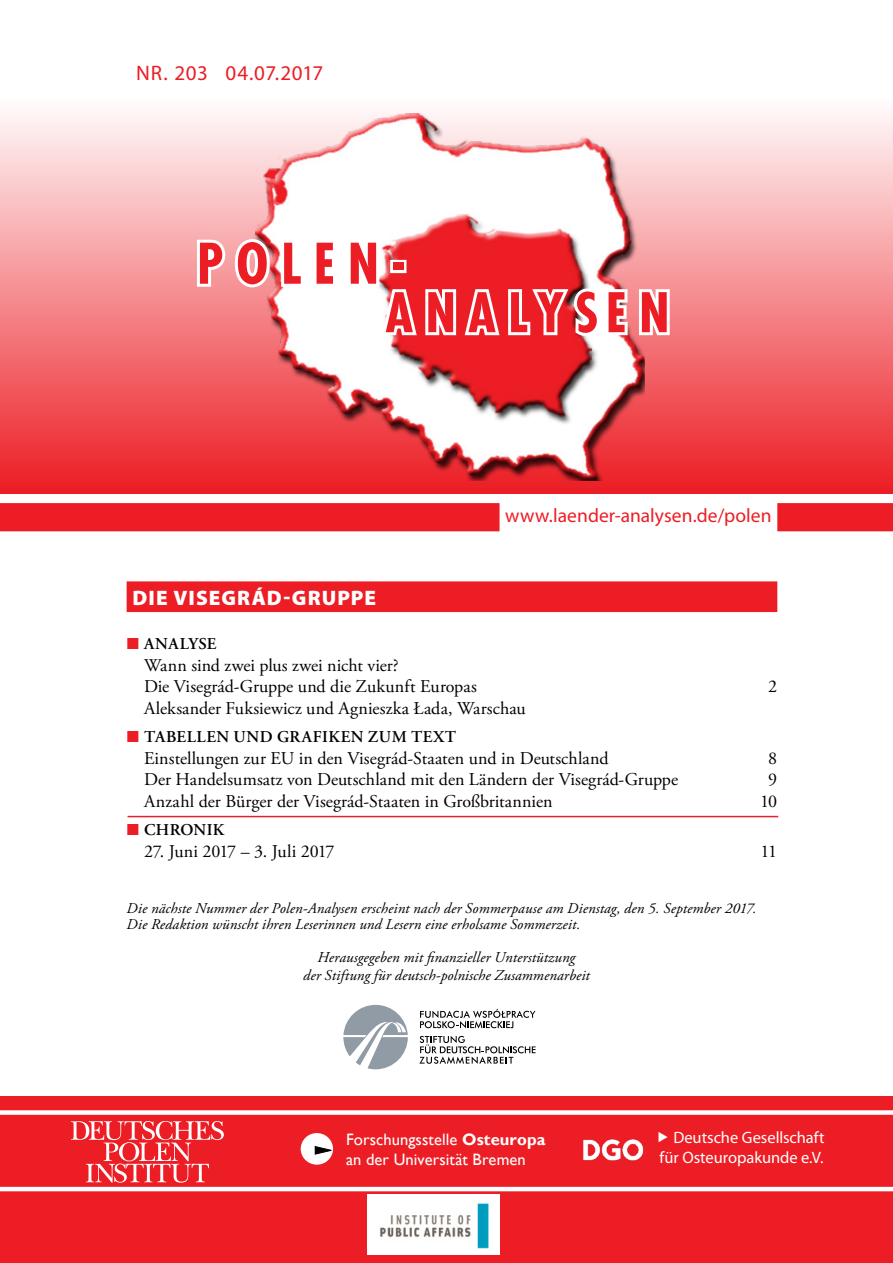
<style>
.page{position:relative;width:893px;height:1263px;background:#fff}
.page>*{position:absolute;margin:0;border:0;box-sizing:border-box;transform-origin:0 0}
.t1{font:61.5px "Futura TOT Bol Con";letter-spacing:.2em;color:#ec1d24}
.t2{font:60px "Futura TOT Bol Con";letter-spacing:.2em;color:#ec1d24}
.t3{font:900 21px "Myriad Pro";letter-spacing:.05em;color:#fff}
.t4{font:21px "Myriad Pro";letter-spacing:.025em;color:#ec1d24}
.t5{font:19.5px "Myriad Pro";letter-spacing:.005em;color:#ec1d24}
.t6{font:18px/21.6px "Adobe Garamond Pro";color:#000}
.t7{font:16.5px/19.8px "Gill Sans";letter-spacing:.005em;color:#fff}
.t8{font:600 16.5px "Adobe Garamond Pro";letter-spacing:.03em;color:#000}
.t9{font:16.5px/19.8px "Myriad Pro";letter-spacing:-.005em;color:#fff;text-align:right}
.t10{font:italic 15px/18px "Adobe Garamond Pro";letter-spacing:.01em;color:#000;text-align:center}
.s1{font-family:"Futura TOT Boo";font-weight:400;color:#ec1d24}
.s2{font-weight:700}
</style>
<div class="page">
<div style="left:0;top:98px;width:893px;height:395px;background:linear-gradient(to bottom,#fffdfd,#ec1c24)"></div>
<div style="left:0;top:1096px;width:893px;height:167px;background:#ec1d24"></div>
<div style="left:0;top:503px;width:893px;height:28px;background:#ec1d24"></div>
<div style="left:0;top:1110px;width:893px;height:5px;background:#fff"></div>
<div style="left:301px;top:1133px;width:32px;height:32px;background:#fff;border-radius:50%"></div>
<div style="left:127px;top:582px;width:650px;height:29px;background:#ec1d24"></div>
<div style="left:127px;top:581px;width:650px;height:31px;border:2px solid #ec1d24"></div>
<svg style="left:315px;top:1146px;width:17px;height:8px"></svg>
<img style="left:249px;top:99px;width:395px;height:382px">
<svg style="left:194px;top:208px;width:482px;height:165px"></svg>
<div style="left:390px;top:260px;width:16px;height:13px;border:6px solid #fff"></div>
<svg style="left:71px;top:1121px;width:153px;height:61px"></svg>
<div style="left:500px;top:499px;width:277px;height:32px;background:#fff"></div>
<img style="left:583px;top:1139px;width:60px;height:22px">
<img style="left:368px;top:1195px;width:132px;height:59px">
<hr style="left:0;top:1187px;width:893px;height:4px;background:#fff">
<svg style="left:419px;top:1036px;width:117px;height:28px"></svg>
<svg style="left:420px;top:1009px;width:115px;height:19px"></svg>
<svg style="left:343px;top:1005px;width:65px;height:64px"></svg>
<hr style="left:128px;top:816px;width:650px;height:1px;background:#ec1d24">
<p class="t4" style="left:136px;top:60px;width:189px">NR. 203 04.07.2017</p>
<h1 class="t1" style="left:197px;top:228px;width:208px">POLEN-</h1>
<h2 class="t2" style="left:386px;top:278px;width:286px">ANALYSEN</h2>
<p class="t3" style="left:133px;top:583px;width:245px">DIE VISEGRÁD-GRUPPE</p>
<p class="t8" style="left:128px;top:634px;width:90px"><span class="s1">■</span> ANALYSE</p>
<p class="t6" style="left:144px;top:655px;width:334px">Wann sind zwei plus zwei nicht vier?<br>Die Visegrád-Gruppe und die Zukunft Europas</p>
<p class="t5" style="left:505px;top:503px;width:268px">www.laender-analysen.de/polen</p>
<p class="t6" style="left:768px;top:676px;width:10px">2</p>
<p class="t6" style="left:144px;top:698px;width:383px">Aleksander Fuksiewicz und Agnieszka Łada, Warschau</p>
<p class="t8" style="left:128px;top:727px;width:330px"><span class="s1">■</span> TABELLEN UND GRAFIKEN ZUM TEXT</p>
<p class="t6" style="left:144px;top:748px;width:466px">Einstellungen zur EU in den Visegrád-Staaten und in Deutschland</p>
<p class="t6" style="left:768px;top:748px;width:10px">8</p>
<p class="t6" style="left:144px;top:769px;width:536px">Der Handelsumsatz von Deutschland mit den Ländern der Visegrád-Gruppe</p>
<p class="t6" style="left:768px;top:769px;width:10px">9</p>
<p class="t6" style="left:144px;top:791px;width:410px">Anzahl der Bürger der Visegrád-Staaten in Großbritannien</p>
<p class="t6" style="left:760px;top:791px;width:19px">10</p>
<p class="t8" style="left:128px;top:820px;width:98px"><span class="s1">■</span> CHRONIK</p>
<p class="t6" style="left:144px;top:841px;width:192px">27. Juni 2017 – 3. Juli 2017</p>
<p class="t6" style="left:760px;top:841px;width:18px">11</p>
<p class="t10" style="left:127px;top:900px;width:632px;line-height:16.5px;text-align:left">Die nächste Nummer der Polen-Analysen erscheint nach der Sommerpause am Dienstag, den 5. September 2017.<br>Die Redaktion wünscht ihren Leserinnen und Lesern eine erholsame Sommerzeit.</p>
<p class="t10" style="left:303px;top:948px;width:288px">Herausgegeben mit finanzieller Unterstützung<br>der Stiftung für deutsch-polnische Zusammenarbeit</p>
<p class="t7" style="left:346px;top:1130px;width:201px">Forschungsstelle <span class="s2">Osteuropa </span>an der Universität Bremen</p>
<p class="t9" style="left:660px;top:1127px;width:166px">Deutsche Gesellschaft für Osteuropakunde e.V.</p>
</div>
